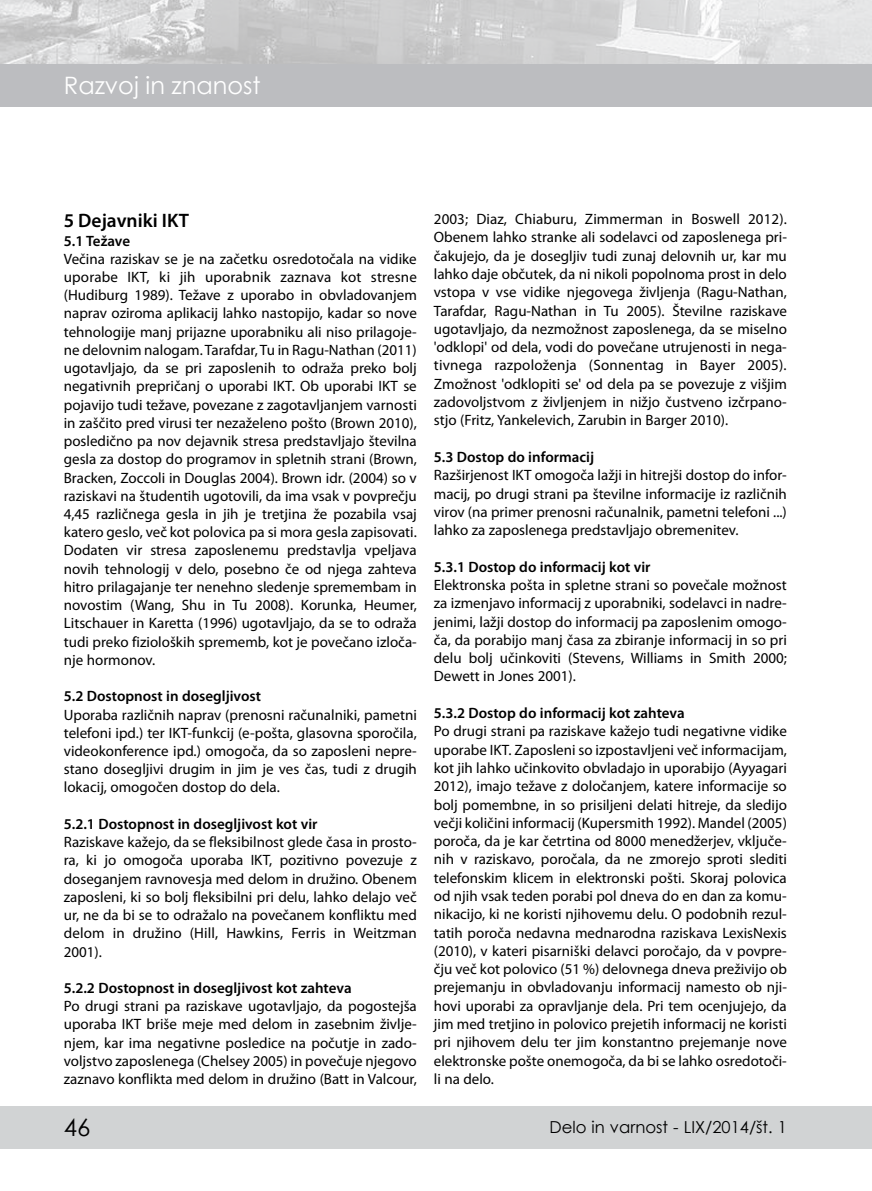
<style>
.page{position:relative;width:872px;height:1191px;background:#fff}
.page>*{position:absolute;margin:0;border:0;box-sizing:border-box;transform-origin:0 0}
.t1{font:24px "Century Gothic";color:#fff}
.t2{font:24px "Century Gothic";color:#000}
.t3{font:600 19.5px "Myriad Pro";color:#000}
.t4{font:16.5px "Century Gothic";color:#000}
.t5{font:15px/18.3px "Myriad Pro";color:#000;text-align:justify}
.t6{font:600 15px "Myriad Pro";color:#000}
</style>
<div class="page">
<div style="left:0;top:1106px;width:872px;height:42px;background:#d1d3d4"></div>
<img style="left:0;top:0;width:872px;height:64px">
<div style="left:0;top:64px;width:872px;height:42px;background:#bcbdc0"></div>
<h1 class="t1" style="left:64px;top:69px;width:198px">Razvoj in znanost</h1>
<h2 class="t3" style="left:64px;top:208px;width:127px">5 Dejavniki IKT</h2>
<p class="t6" style="left:64px;top:231px;width:68px">5.1 Težave</p>
<p class="t5" style="left:64px;top:249px;width:354px">Večina raziskav se je na začetku osredotočala na vidike uporabe IKT, ki jih uporabnik zaznava kot stresne (Hudiburg 1989). Težave z uporabo in obvladovanjem naprav oziroma aplikacij lahko nastopijo, kadar so nove tehnologije manj prijazne uporabniku ali niso prilagoje&shy;ne delovnim nalogam. Tarafdar, Tu in Ragu-Nathan (2011) ugotavljajo, da se pri zaposlenih to odraža preko bolj negativnih prepričanj o uporabi IKT. Ob uporabi IKT se pojavijo tudi težave, povezane z zagotavljanjem varnosti in zaščito pred virusi ter nezaželeno pošto (Brown 2010), posledično pa nov dejavnik stresa predstavljajo številna gesla za dostop do programov in spletnih strani (Brown, Bracken, Zoccoli in Douglas 2004). Brown idr. (2004) so v raziskavi na študentih ugotovili, da ima vsak v povprečju 4,45 različnega gesla in jih je tretjina že pozabila vsaj katero geslo, več kot polovica pa si mora gesla zapisovati.<br>Dodaten vir stresa zaposlenemu predstavlja vpeljava novih tehnologij v delo, posebno če od njega zahteva hitro prilagajanje ter nenehno sledenje spremembam in novostim (Wang, Shu in Tu 2008). Korunka, Heumer, Litschauer in Karetta (1996) ugotavljajo, da se to odraža tudi preko fizioloških sprememb, kot je povečano izloča&shy;nje hormonov.</p>
<p class="t6" style="left:64px;top:686px;width:199px">5.2 Dostopnost in dosegljivost</p>
<p class="t5" style="left:64px;top:705px;width:354px">Uporaba različnih naprav (prenosni računalniki, pametni telefoni ipd.) ter IKT-funkcij (e-pošta, glasovna sporočila, videokonference ipd.) omogoča, da so zaposleni nepre&shy;stano dosegljivi drugim in jim je ves čas, tudi z drugih lokacij, omogočen dostop do dela.</p>
<p class="t6" style="left:64px;top:814px;width:255px">5.2.1 Dostopnost in dosegljivost kot vir</p>
<p class="t5" style="left:64px;top:832px;width:355px">Raziskave kažejo, da se fleksibilnost glede časa in prosto&shy;ra, ki jo omogoča uporaba IKT, pozitivno povezuje z doseganjem ravnovesja med delom in družino. Obenem zaposleni, ki so bolj fleksibilni pri delu, lahko delajo več ur, ne da bi se to odražalo na povečanem konfliktu med delom in družino (Hill, Hawkins, Ferris in Weitzman 2001).</p>
<p class="t6" style="left:64px;top:978px;width:289px">5.2.2 Dostopnost in dosegljivost kot zahteva</p>
<p class="t5" style="left:64px;top:996px;width:354px">Po drugi strani pa raziskave ugotavljajo, da pogostejša uporaba IKT briše meje med delom in zasebnim življe&shy;njem, kar ima negativne posledice na počutje in zado&shy;voljstvo zaposlenega (Chelsey 2005) in povečuje njegovo zaznavo konflikta med delom in družino (Batt in Valcour,</p>
<p class="t5" style="left:434px;top:210px;width:354px">2003; Diaz, Chiaburu, Zimmerman in Boswell 2012).<br>Obenem lahko stranke ali sodelavci od zaposlenega pri&shy;čakujejo, da je dosegljiv tudi zunaj delovnih ur, kar mu lahko daje občutek, da ni nikoli popolnoma prost in delo vstopa v vse vidike njegovega življenja (Ragu-Nathan, Tarafdar, Ragu-Nathan in Tu 2005). Številne raziskave ugotavljajo, da nezmožnost zaposlenega, da se miselno 'odklopi' od dela, vodi do povečane utrujenosti in nega&shy;tivnega razpoloženja (Sonnentag in Bayer 2005).<br>Zmožnost 'odklopiti se' od dela pa se povezuje z višjim zadovoljstvom z življenjem in nižjo čustveno izčrpano&shy;stjo (Fritz, Yankelevich, Zarubin in Barger 2010).</p>
<p class="t6" style="left:434px;top:447px;width:162px">5.3 Dostop do informacij</p>
<p class="t5" style="left:434px;top:466px;width:354px">Razširjenost IKT omogoča lažji in hitrejši dostop do infor&shy;macij, po drugi strani pa številne informacije iz različnih virov (na primer prenosni računalnik, pametni telefoni ...) lahko za zaposlenega predstavljajo obremenitev.</p>
<p class="t6" style="left:434px;top:557px;width:218px">5.3.1 Dostop do informacij kot vir</p>
<p class="t5" style="left:434px;top:575px;width:354px">Elektronska pošta in spletne strani so povečale možnost za izmenjavo informacij z uporabniki, sodelavci in nadre&shy;jenimi, lažji dostop do informacij pa zaposlenim omogo&shy;ča, da porabijo manj časa za zbiranje informacij in so pri delu bolj učinkoviti (Stevens, Williams in Smith 2000; Dewett in Jones 2001).</p>
<p class="t6" style="left:434px;top:703px;width:252px">5.3.2 Dostop do informacij kot zahteva</p>
<p class="t5" style="left:434px;top:722px;width:354px">Po drugi strani pa raziskave kažejo tudi negativne vidike uporabe IKT. Zaposleni so izpostavljeni več informacijam, kot jih lahko učinkovito obvladajo in uporabijo (Ayyagari 2012), imajo težave z določanjem, katere informacije so bolj pomembne, in so prisiljeni delati hitreje, da sledijo večji količini informacij (Kupersmith 1992). Mandel (2005) poroča, da je kar četrtina od 8000 menedžerjev, vključe&shy;nih v raziskavo, poročala, da ne zmorejo sproti slediti telefonskim klicem in elektronski pošti. Skoraj polovica od njih vsak teden porabi pol dneva do en dan za komu&shy;nikacijo, ki ne koristi njihovemu delu. O podobnih rezul&shy;tatih poroča nedavna mednarodna raziskava LexisNexis (2010), v kateri pisarniški delavci poročajo, da v povpre&shy;čju več kot polovico (51 %) delovnega dneva preživijo ob prejemanju in obvladovanju informacij namesto ob nji&shy;hovi uporabi za opravljanje dela. Pri tem ocenjujejo, da jim med tretjino in polovico prejetih informacij ne koristi pri njihovem delu ter jim konstantno prejemanje nove elektronske pošte onemogoča, da bi se lahko osredotoči&shy;li na delo.</p>
<h1 class="t2" style="left:64px;top:1110px;width:28px">46</h1>
<p class="t4" style="left:549px;top:1115px;width:239px">Delo in varnost - LIX/2014/št. 1</p>
</div>
